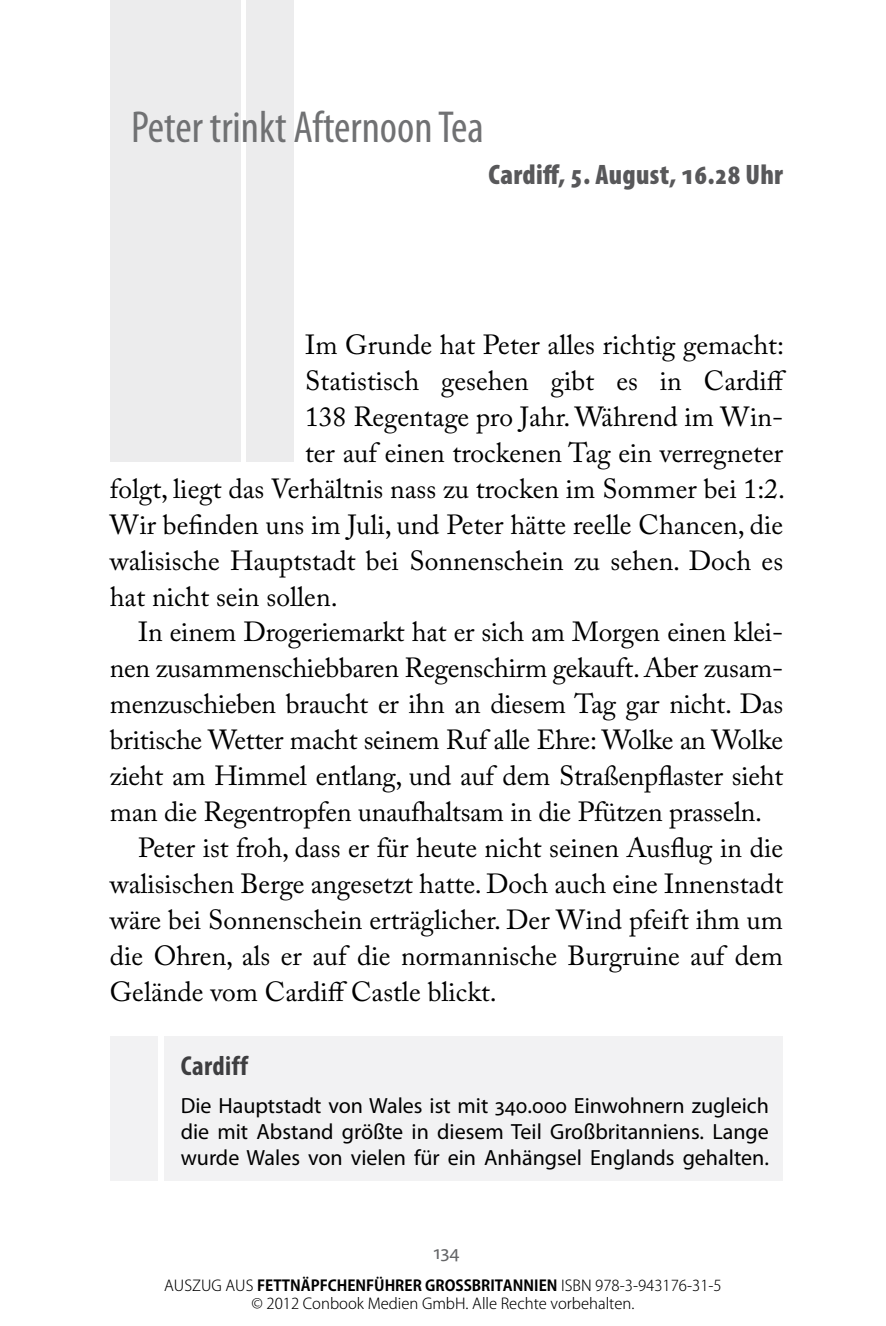
<style>
.page{position:relative;width:886px;height:1326px;background:#fff}
.page>*{position:absolute;margin:0;border:0;box-sizing:border-box;transform-origin:0 0}
.t1{font:condensed 45px "Myriad Pro";color:#707173}
.t2{font:900 condensed 28.25px "Myriad Pro";letter-spacing:.01em;color:#58585a}
.t3{font:27.5px "Adobe Caslon Pro";color:#000}
.t4{font:700 condensed 27.5px "Myriad Pro";letter-spacing:.015em;color:#3e3e40}
.t5{font:22px/26.2px "Myriad Pro";color:#000;text-align:justify}
.t6{font:20px "Myriad Pro";color:#646567}
.t7{font:300 15px/18px "Koz Go Pro";color:#000;text-align:center}
.s1{font-weight:700}
</style>
<div class="page">
<div style="left:110px;top:0;width:131px;height:462px;background:#ececed"></div>
<div style="left:247px;top:0;width:47px;height:462px;background:#ececed"></div>
<div style="left:110px;top:1036px;width:48px;height:144px;background:#f2f2f3"></div>
<div style="left:165px;top:1036px;width:618px;height:144px;background:#f2f2f3"></div>
<h1 class="t1" style="left:131px;top:99px;width:354px">Peter trinkt Afternoon Tea</h1>
<p class="t2" style="left:488px;top:157px;width:296px">Cardiff, 5. August, 16.28 Uhr</p>
<p class="t3" style="left:305px;top:328px;width:480px">Im Grunde hat Peter alles richtig gemacht:</p>
<p class="t3" style="left:305px;top:364px;width:483px">Statistisch gesehen gibt es in Cardiff</p>
<p class="t3" style="left:305px;top:400px;width:479px">138 Regentage pro Jahr. Während im Win-</p>
<p class="t3" style="left:305px;top:436px;width:479px">ter auf einen trockenen Tag ein verregneter</p>
<p class="t3" style="left:110px;top:472px;width:677px">folgt, liegt das Verhältnis nass zu trocken im Sommer bei 1:2.</p>
<p class="t3" style="left:110px;top:508px;width:675px">Wir befinden uns im Juli, und Peter hätte reelle Chancen, die</p>
<p class="t3" style="left:110px;top:544px;width:675px">walisische Hauptstadt bei Sonnenschein zu sehen. Doch es</p>
<p class="t3" style="left:110px;top:580px;width:229px">hat nicht sein sollen.</p>
<p class="t3" style="left:138px;top:615px;width:646px">In einem Drogeriemarkt hat er sich am Morgen einen klei-</p>
<p class="t3" style="left:110px;top:651px;width:675px">nen zusammenschiebbaren Regenschirm gekauft. Aber zusam-</p>
<p class="t3" style="left:110px;top:687px;width:675px">menzuschieben braucht er ihn an diesem Tag gar nicht. Das</p>
<p class="t3" style="left:110px;top:723px;width:675px">britische Wetter macht seinem Ruf alle Ehre: Wolke an Wolke</p>
<p class="t3" style="left:110px;top:759px;width:675px">zieht am Himmel entlang, und auf dem Straßenpflaster sieht</p>
<p class="t3" style="left:110px;top:795px;width:654px">man die Regentropfen unaufhaltsam in die Pfützen prasseln.</p>
<p class="t3" style="left:138px;top:831px;width:646px">Peter ist froh, dass er für heute nicht seinen Ausflug in die</p>
<p class="t3" style="left:110px;top:867px;width:675px">walisischen Berge angesetzt hatte. Doch auch eine Innenstadt</p>
<p class="t3" style="left:110px;top:903px;width:675px">wäre bei Sonnenschein erträglicher. Der Wind pfeift ihm um</p>
<p class="t3" style="left:110px;top:938px;width:675px">die Ohren, als er auf die normannische Burgruine auf dem</p>
<p class="t3" style="left:110px;top:974px;width:389px">Gelände vom Cardiff Castle blickt.</p>
<p class="t4" style="left:181px;top:1048px;width:69px">Cardiff</p>
<p class="t5" style="left:181px;top:1091px;width:590px">Die Hauptstadt von Wales ist mit 340.000 Einwohnern zugleich die mit Abstand größte in diesem Teil Großbritanniens. Lange wurde Wales von vielen für ein Anhängsel Englands gehalten.</p>
<p class="t6" style="left:433px;top:1239px;width:27px">134</p>
<p class="t7" style="left:164px;top:1276px;width:559px">AUSZUG AUS <span class="s1">FETTNÄPFCHENFÜHRER GROSSBRITANNIEN</span> ISBN 978-3-943176-31-5 © 2012 Conbook Medien GmbH. Alle Rechte vorbehalten.</p>
</div>
